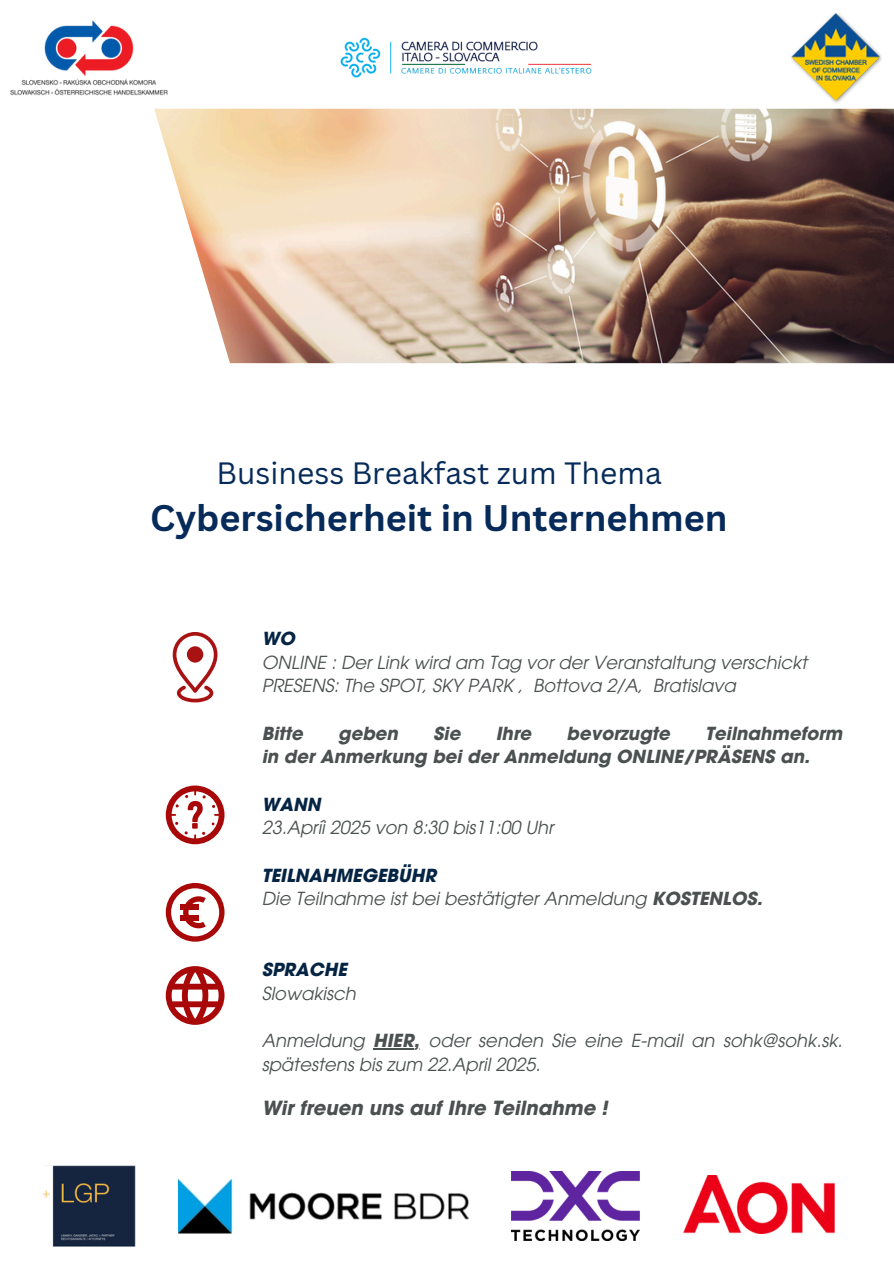
<style>
.page{position:relative;width:894px;height:1264px;background:#fff}
.page>*{position:absolute;margin:0;border:0;box-sizing:border-box;transform-origin:0 0}
.t1{font:700 36px "Canva Sans";color:#062a59}
.t2{font:30px "Canva Sans";color:#062a59}
.t3{font:italic 700 19.5px "ITC Avant Garde Pro";color:#4b5050}
.t4{font:italic 18px "ITC Avant Garde Pro";color:#4b5050}
.t5{font:italic 700 18px/23.7px "ITC Avant Garde Pro";color:#4b5050}
.t6{font:italic 700 18px "ITC Avant Garde Pro";color:#052444}
.s1{font-weight:700}
</style>
<div class="page">
<img style="left:154px;top:109px;width:739px;height:254px">
<img style="left:44px;top:1165px;width:91px;height:81px">
<img style="left:178px;top:1179px;width:290px;height:54px">
<img style="left:511px;top:1171px;width:128px;height:69px">
<img style="left:683px;top:1175px;width:151px;height:57px">
<img style="left:791px;top:13px;width:90px;height:90px">
<img style="left:340px;top:37px;width:252px;height:41px">
<hr style="left:373px;top:1048px;width:41px;height:1px;background:#4b5050">
<img style="left:10px;top:20px;width:158px;height:76px">
<svg style="left:172px;top:632px;width:45px;height:70px"></svg>
<div style="left:187px;top:646px;width:16px;height:16px;background:#a81212;border-radius:50%"></div>
<svg style="left:166px;top:883px;width:58px;height:58px"></svg>
<div style="left:180px;top:915px;width:19px;height:5px;background:#a80808"></div>
<div style="left:180px;top:904px;width:19px;height:5px;background:#a80808"></div>
<svg style="left:166px;top:785px;width:58px;height:59px"></svg>
<svg style="left:166px;top:966px;width:58px;height:58px"></svg>
<p class="t2" style="left:216px;top:452px;width:446px">Business Breakfast zum Thema</p>
<p class="t1" style="left:150px;top:492px;width:579px">Cybersicherheit in Unternehmen</p>
<p class="t6" style="left:261px;top:632px;width:34px">WO</p>
<p class="t4" style="left:261px;top:655px;width:547px">ONLINE : Der Link wird am Tag vor der Veranstaltung verschickt</p>
<p class="t4" style="left:261px;top:679px;width:475px">PRESENS: The SPOT, SKY PARK , Bottova 2/A, Bratislava</p>
<h1 class="t5" style="left:261px;top:723px;width:43px">Bitte</h1>
<h1 class="t5" style="left:338px;top:723px;width:61px">geben</h1>
<h1 class="t5" style="left:433px;top:723px;width:29px">Sie</h1>
<h1 class="t5" style="left:495px;top:723px;width:37px">Ihre</h1>
<h1 class="t5" style="left:566px;top:723px;width:105px">bevorzugte</h1>
<h1 class="t5" style="left:261px;top:723px;width:582px;text-indent:443px">Teilnahmeform in der Anmerkung bei der Anmeldung ONLINE/PRÄSENS an.</h1>
<p class="t6" style="left:261px;top:797px;width:60px">WANN</p>
<p class="t4" style="left:261px;top:821px;width:293px">23.Apríi 2025 von 8:30 bis11:00 Uhr</p>
<p class="t6" style="left:261px;top:868px;width:176px">TEILNAHMEGEBÜHR</p>
<p class="t4" style="left:261px;top:891px;width:502px">Die Teilnahme ist bei bestätigter Anmeldung <span class="s1">KOSTENLOS.</span></p>
<p class="t6" style="left:261px;top:962px;width:87px">SPRACHE</p>
<h2 class="t4" style="left:261px;top:986px;width:95px">Slowakisch</h2>
<p class="t4" style="left:261px;top:1033px;width:582px">Anmeldung <span class="s1">HIER,</span> oder senden Sie eine E-mail an sohk@sohk.sk.</p>
<p class="t4" style="left:261px;top:1057px;width:280px">spätestens bis zum 22.April 2025.</p>
<p class="t3" style="left:261px;top:1100px;width:347px">Wir freuen uns auf Ihre Teilnahme !</p>
</div>
